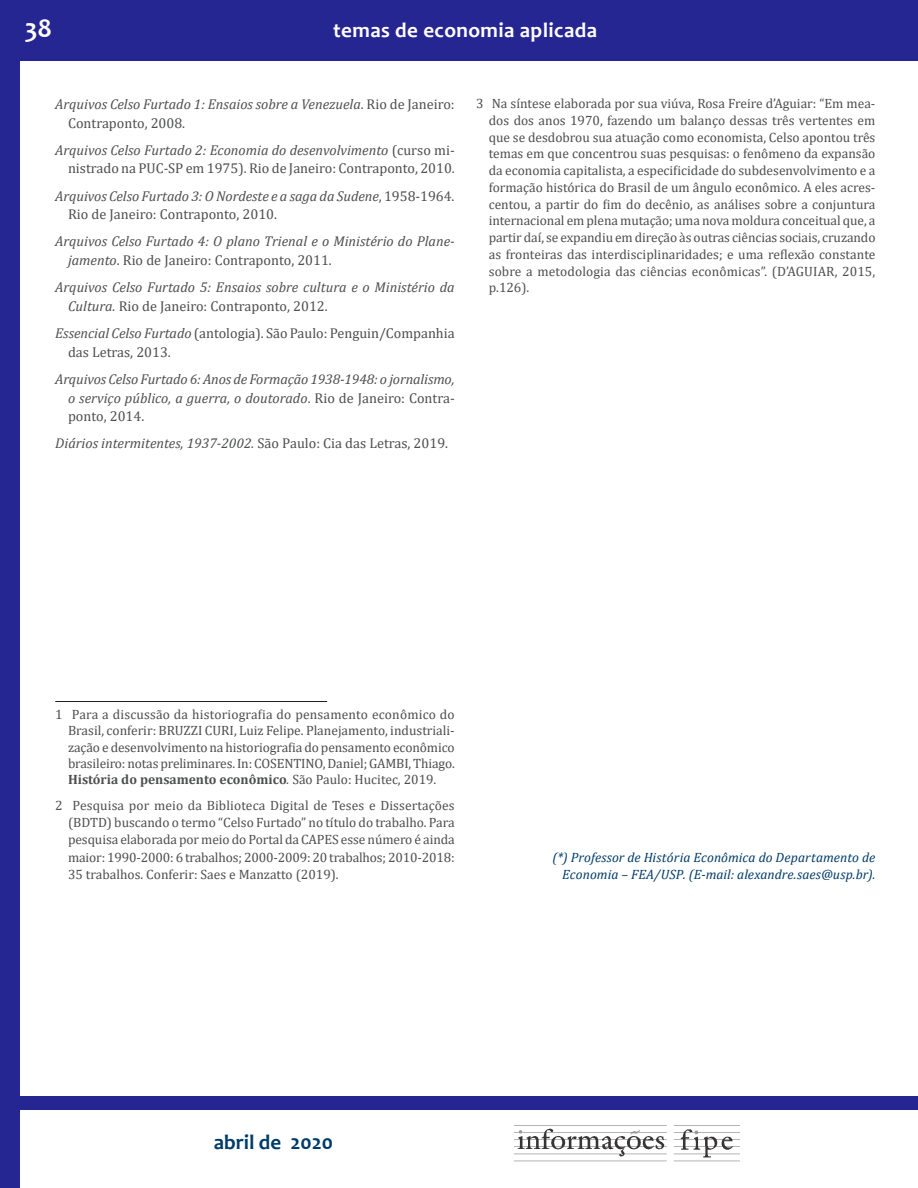
<style>
.page{position:relative;width:918px;height:1188px;background:#fff}
.page>*{position:absolute;margin:0;border:0;box-sizing:border-box;transform-origin:0 0}
.t1{font:700 27px "Candara";color:#fff}
.t2{font:700 21px "Candara";letter-spacing:.02em;color:#fff}
.t3{font:700 21px "Candara";color:#003b68}
.t4{font:italic 14.25px/18.6px "Cambria";color:#4e4f50}
.t5{font:14.25px/18.6px "Cambria";color:#4e4f50;text-align:right}
.t6{font:13.5px/16.8px "Cambria";color:#4e4f50;text-align:justify}
.t7{font:italic 13.5px/16.8px "Cambria";letter-spacing:.005em;color:#003b68;text-align:right}
.s1{font-style:normal}
.s2{font-style:italic}
.s3{font-weight:700}
</style>
<div class="page">
<div style="left:0;top:0;width:20px;height:1188px;background:#262693"></div>
<div style="left:0;top:0;width:918px;height:61px;background:#262693"></div>
<div style="left:15px;top:1097px;width:903px;height:13px;background:#262693"></div>
<img style="left:514px;top:1125px;width:225px;height:37px">
<hr style="left:55px;top:701px;width:272px;height:1px;background:#231f20">
<h1 class="t1" style="left:25px;top:12px;width:29px">38</h1>
<h2 class="t2" style="left:333px;top:17px;width:265px">temas de economia aplicada</h2>
<p class="t4" style="left:68px;top:94px;width:388px;text-indent:-13px">Arquivos Celso Furtado 1: Ensaios sobre a Venezuela<span class="s1">. Rio de Janeiro:<br>Contraponto, 2008.</span></p>
<p class="t5" style="left:55px;top:141px;width:401px"><span class="s2">Arquivos Celso Furtado 2: Economia do desenvolvimento</span> (curso mi&shy;nistrado na PUC-SP em 1975). Rio de Janeiro: Contraponto, 2010.</p>
<p class="t4" style="left:68px;top:186px;width:388px;text-indent:-13px">Arquivos Celso Furtado 3: O Nordeste e a saga da Sudene<span class="s1">, 1958-1964.<br>Rio de Janeiro: Contraponto, 2010.</span></p>
<p class="t4" style="left:68px;top:232px;width:388px;text-indent:-13px">Arquivos Celso Furtado 4: O plano Trienal e o Ministério do Plane&shy;jamento<span class="s1">. Rio de Janeiro: Contraponto, 2011.</span></p>
<p class="t4" style="left:68px;top:277px;width:388px;text-indent:-13px">Arquivos Celso Furtado 5: Ensaios sobre cultura e o Ministério da<br>Cultura. <span class="s1">Rio de Janeiro: Contraponto, 2012.</span></p>
<p class="t5" style="left:68px;top:324px;width:388px;text-align:left;text-indent:-13px"><span class="s2">Essencial Celso Furtado</span> (antologia). São Paulo: Penguin/Companhia das Letras, 2013.</p>
<p class="t4" style="left:68px;top:369px;width:388px;text-align:justify;text-indent:-13px">Arquivos Celso Furtado 6: Anos de Formação 1938-1948: o jornalismo, o serviço público, a guerra, o doutorado<span class="s1">. Rio de Janeiro: Contra&shy;ponto, 2014.</span></p>
<p class="t4" style="left:55px;top:434px;width:394px">Diários intermitentes, 1937-2002. <span class="s1">São Paulo: Cia das Letras, 2019.</span></p>
<p class="t6" style="left:489px;top:95px;width:388px;text-indent:-13px">3 Na síntese elaborada por sua viúva, Rosa Freire d’Aguiar: “Em mea&shy;dos dos anos 1970, fazendo um balanço dessas três vertentes em que se desdobrou sua atuação como economista, Celso apontou três temas em que concentrou suas pesquisas: o fenômeno da expansão da economia capitalista, a especificidade do subdesenvolvimento e a formação histórica do Brasil de um ângulo econômico. A eles acres&shy;centou, a partir do fim do decênio, as análises sobre a conjuntura internacional em plena mutação; uma nova moldura conceitual que, a partir daí, se expandiu em direção às outras ciências sociais, cruzando as fronteiras das interdisciplinaridades; e uma reflexão constante sobre a metodologia das ciências econômicas”. (D’AGUIAR, 2015, p.126).</p>
<p class="t6" style="left:68px;top:706px;width:388px;text-indent:-13px">1 Para a discussão da historiografia do pensamento econômico do Brasil, conferir: BRUZZI CURI, Luiz Felipe. Planejamento, industriali&shy;zação e desenvolvimento na historiografia do pensamento econômico brasileiro: notas preliminares. In: COSENTINO, Daniel; GAMBI, Thiago.<br><span class="s3">História do pensamento econômico</span><span class="s2">.</span> São Paulo: Hucitec, 2019.</p>
<p class="t6" style="left:68px;top:797px;width:388px;text-indent:-13px">2 Pesquisa por meio da Biblioteca Digital de Teses e Dissertações (BDTD) buscando o termo “Celso Furtado” no título do trabalho. Para pesquisa elaborada por meio do Portal da CAPES esse número é ainda maior: 1990-2000: 6 trabalhos; 2000-2009: 20 trabalhos; 2010-2018:<br>35 trabalhos. Conferir: Saes e Manzatto (2019).</p>
<p class="t7" style="left:553px;top:849px;width:324px">(*) Professor de História Econômica do Departamento de<br>Economia – FEA/USP. (E-mail: alexandre.saes@usp.br).</p>
<h2 class="t3" style="left:214px;top:1129px;width:121px">abril de 2020</h2>
</div>
